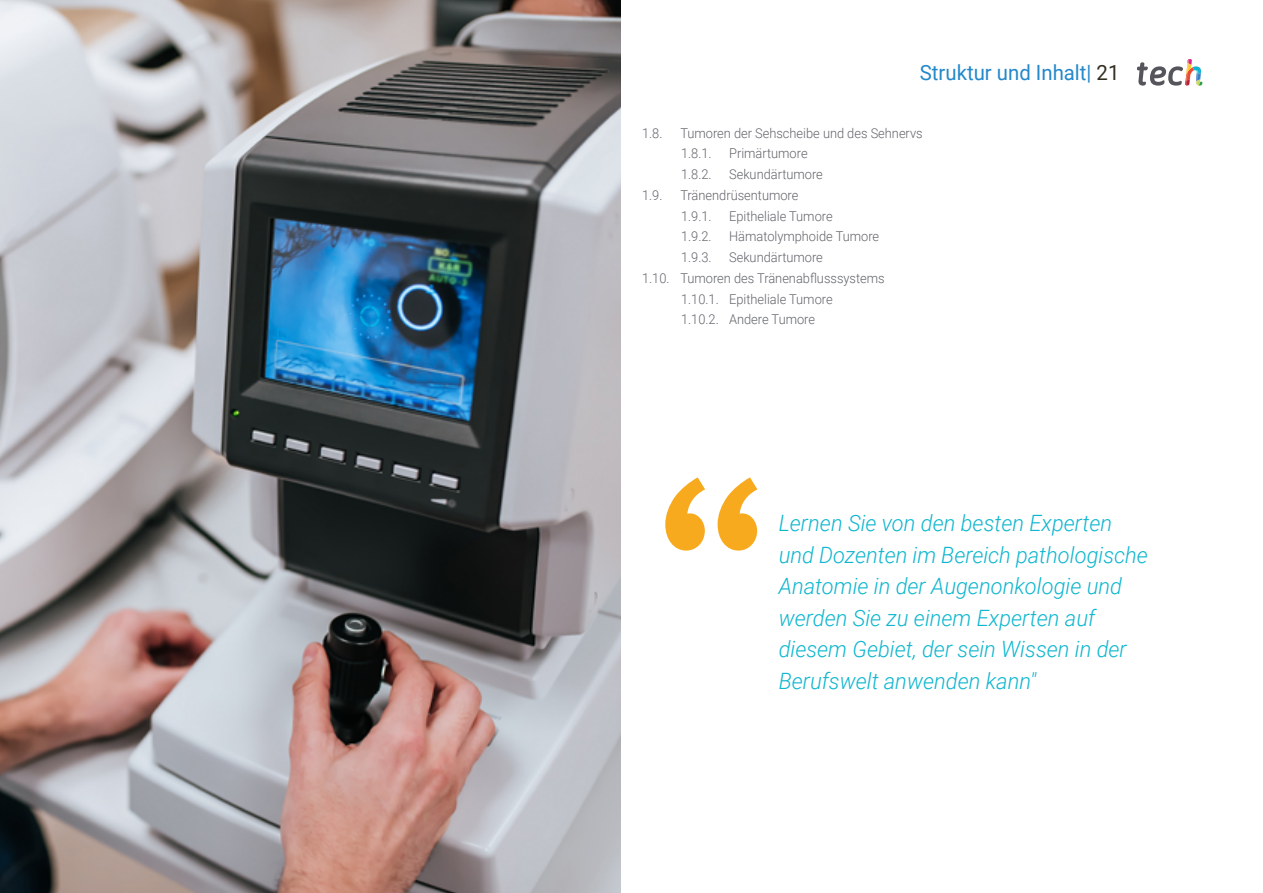
<style>
.page{position:relative;width:1263px;height:893px;background:#fff}
.page>*{position:absolute;margin:0;border:0;box-sizing:border-box;transform-origin:0 0}
.t1{font:italic 300 22.5px/31.5px "Roboto";color:#0fb6cf}
.t2{font:21px "Roboto";color:#2488c9}
.t3{font:300 13.5px/20.7px "Roboto";color:#61646a;scale:.95 1}
.s1{color:#312e20}
</style>
<div class="page">
<img style="left:0;top:0;width:621px;height:893px">
<svg style="left:1137px;top:59px;width:65px;height:27px"></svg>
<svg style="left:665px;top:477px;width:92px;height:74px"></svg>
<h2 class="t2" style="left:920px;top:57px;width:201px">Struktur und Inhalt| <span class="s1">21</span></h2>
<p class="t3" style="left:642px;top:122px;width:23px">1.8.</p>
<p class="t3" style="left:680px;top:122px;width:257px">Tumoren der Sehscheibe und des Sehnervs<br>1.8.1.</p>
<p class="t3" style="left:729px;top:143px;width:84px">Primärtumore</p>
<p class="t3" style="left:681px;top:164px;width:34px">1.8.2.</p>
<p class="t3" style="left:729px;top:164px;width:100px">Sekundärtumore</p>
<p class="t3" style="left:642px;top:184px;width:23px">1.9.</p>
<p class="t3" style="left:680px;top:184px;width:126px">Tränendrüsentumore<br>1.9.1.</p>
<p class="t3" style="left:729px;top:205px;width:110px">Epitheliale Tumore</p>
<p class="t3" style="left:681px;top:226px;width:34px">1.9.2.</p>
<p class="t3" style="left:729px;top:226px;width:159px">Hämatolymphoide Tumore</p>
<p class="t3" style="left:681px;top:247px;width:34px">1.9.3.</p>
<p class="t3" style="left:729px;top:247px;width:100px">Sekundärtumore</p>
<p class="t3" style="left:642px;top:267px;width:257px">1.10. Tumoren des Tränenabflusssystems</p>
<p class="t3" style="left:681px;top:288px;width:161px">1.10.1. Epitheliale Tumore</p>
<p class="t3" style="left:681px;top:309px;width:143px">1.10.2. Andere Tumore</p>
<h1 class="t1" style="left:779px;top:507px;width:371px">Lernen Sie von den besten Experten und Dozenten im Bereich pathologische Anatomie in der Augenonkologie und werden Sie zu einem Experten auf diesem Gebiet, der sein Wissen in der Berufswelt anwenden kann"</h1>
</div>
